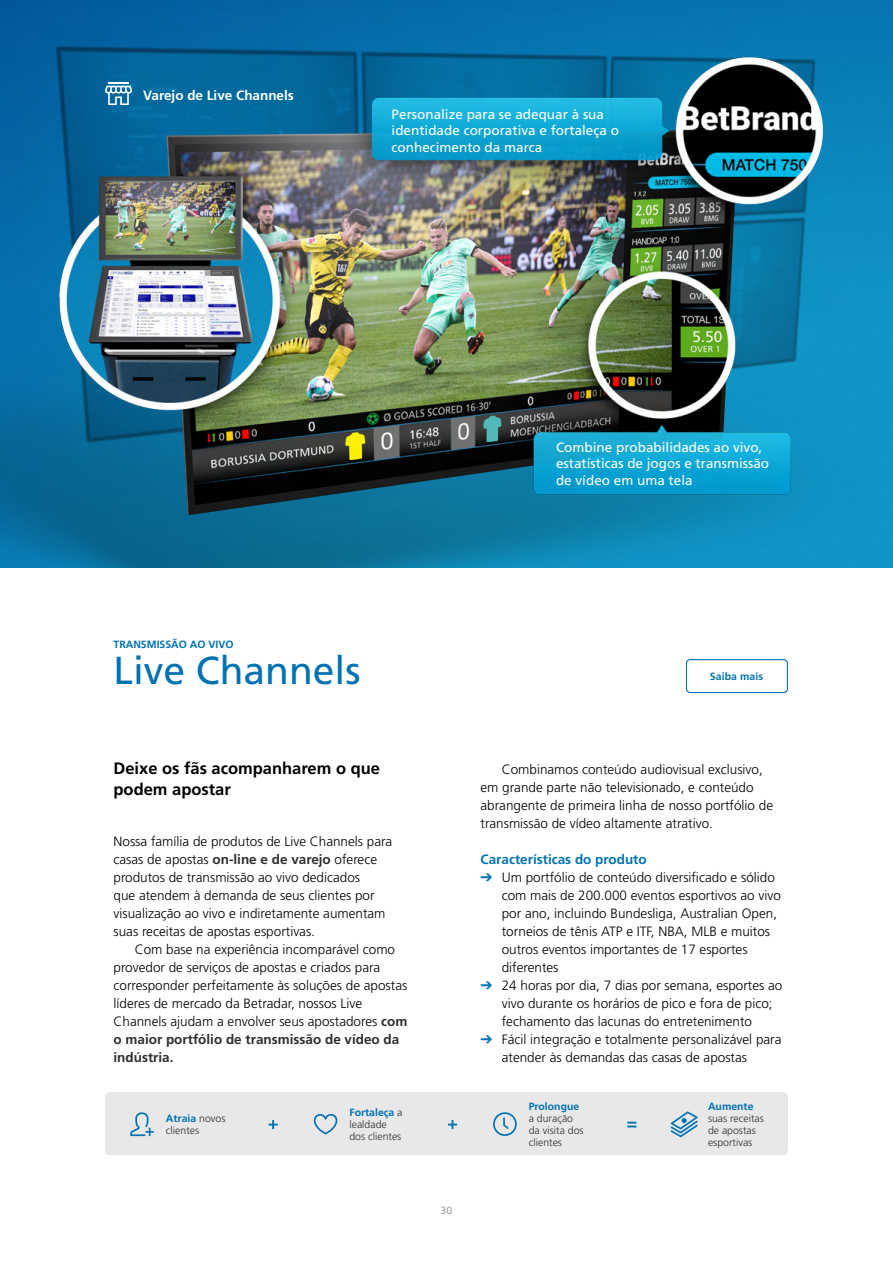
<style>
.page{position:relative;width:893px;height:1263px;background:#fff}
.page>*{position:absolute;margin:0;border:0;box-sizing:border-box;transform-origin:0 0}
.headline{font:39px "Frutiger LT Std";color:#0072b1}
.introduction{font:700 16.5px/21px "Frutiger LT Std";color:#000}
.body_indent{font:300 13.5px/18px "Frutiger LT Std";color:#000}
.body{font:300 13.5px/18px "Frutiger LT Std";color:#000}
.body-2{font:13.5px/16.5px "Frutiger LT Std";color:#fff}
.subhead_9{font:700 13.5px "Frutiger LT Std";color:#0072b1}
.introduction-2{font:700 13.5px "Frutiger LT Std";color:#fff}
.body-3{font:300 10.5px/12px "Frutiger LT Std";color:#2e2e2e}
.callouts{font:700 10.5px "Frutiger LT Std";color:#0072b1}
.t1{font:300 10.5px "Frutiger LT Std";color:#808080}
.s1{font-weight:700;color:#2e2e2e}
.s2{color:#0072b1}
.s3{font-weight:700;color:#0072b1}
</style>
<div class="page">
<img style="left:0;top:0;width:891px;height:567px">
<div style="left:105px;top:1092px;width:683px;height:63px;background:#e8e8e8;border-radius:4px"></div>
<img style="left:891px;top:0;width:2px;height:567px">
<svg style="left:493px;top:1112px;width:24px;height:24px"></svg>
<svg style="left:314px;top:1114px;width:23px;height:20px"></svg>
<svg style="left:130px;top:1112px;width:24px;height:24px"></svg>
<svg style="left:671px;top:1111px;width:27px;height:26px"></svg>
<svg style="left:269px;top:1120px;width:9px;height:9px"></svg>
<svg style="left:448px;top:1120px;width:9px;height:9px"></svg>
<svg style="left:627px;top:1122px;width:9px;height:5px"></svg>
<svg style="left:105px;top:83px;width:27px;height:22px"></svg>
<div style="left:686px;top:659px;width:102px;height:34px;border:1px solid #0072b1;border-radius:4px"></div>
<p class="introduction-2" style="left:143px;top:87px;width:152px">Varejo de Live Channels</p>
<p class="body-2" style="left:392px;top:106px;width:229px">Personalize para se adequar à sua identidade corporativa e fortaleça o conhecimento da marca</p>
<p class="callouts" style="left:114px;top:638px;width:122px">TRANSMISSÃO AO VIVO</p>
<p class="headline" style="left:114px;top:648px;width:249px">Live Channels</p>
<p class="body-2" style="left:556px;top:439px;width:215px">Combine probabilidades ao vivo, estatísticas de jogos e transmissão de vídeo em uma tela</p>
<p class="callouts" style="left:710px;top:670px;width:55px">Saiba mais</p>
<p class="introduction" style="left:114px;top:758px;width:268px">Deixe os fãs acompanharem o que podem apostar</p>
<p class="body" style="left:114px;top:833px;width:280px">Nossa família de produtos de Live Channels para casas de apostas <span class="s1">on-line e de varejo</span> oferece produtos de transmissão ao vivo dedicados<br>que atendem à demanda de seus clientes por visualização ao vivo e indiretamente aumentam suas receitas de apostas esportivas.</p>
<p class="body_indent" style="left:114px;top:941px;width:295px;text-indent:21px">Com base na experiência incomparável como provedor de serviços de apostas e criados para corresponder perfeitamente às soluções de apostas líderes de mercado da Betradar, nossos Live Channels ajudam a envolver seus apostadores <span class="s1">com o maior portfólio de transmissão de vídeo da indústria.</span></p>
<p class="body_indent" style="left:480px;top:761px;width:294px;text-indent:21px">Combinamos conteúdo audiovisual exclusivo, em grande parte não televisionado, e conteúdo abrangente de primeira linha de nosso portfólio de transmissão de vídeo altamente atrativo.</p>
<p class="subhead_9" style="left:480px;top:851px;width:168px">Características do produto</p>
<p class="body_indent" style="left:502px;top:869px;width:281px;text-indent:-21px"><span class="s2">➔</span> Um portfólio de conteúdo diversificado e sólido com mais de 200.000 eventos esportivos ao vivo por ano, incluindo Bundesliga, Australian Open, torneios de tênis ATP e ITF, NBA, MLB e muitos outros eventos importantes de 17 esportes diferentes</p>
<p class="body_indent" style="left:502px;top:977px;width:282px;text-indent:-21px"><span class="s2">➔</span> 24 horas por dia, 7 dias por semana, esportes ao vivo durante os horários de pico e fora de pico; fechamento das lacunas do entretenimento</p>
<p class="body_indent" style="left:502px;top:1031px;width:281px;text-indent:-21px"><span class="s2">➔</span> Fácil integração e totalmente personalizável para atender às demandas das casas de apostas</p>
<p class="body-3" style="left:529px;top:1100px;width:56px"><span class="s3">Prolongue </span>a duração da visita dos clientes</p>
<p class="body-3" style="left:166px;top:1112px;width:61px"><span class="s3">Atraia</span> novos clientes</p>
<p class="body-3" style="left:708px;top:1100px;width:57px"><span class="s3">Aumente </span>suas receitas de apostas esportivas</p>
<p class="body-3" style="left:349px;top:1106px;width:55px"><span class="s3">Fortaleça</span> a lealdade dos clientes</p>
<p class="t1" style="left:441px;top:1205px;width:13px">30</p>
</div>
